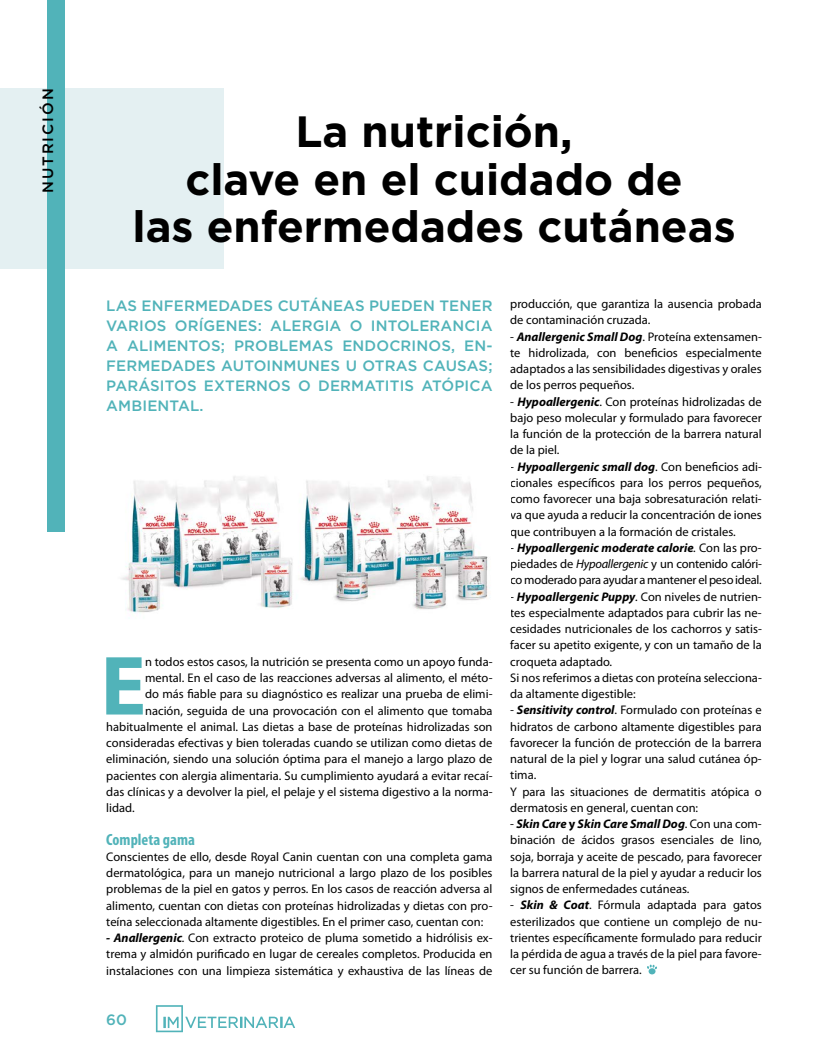
<style>
.page{position:relative;width:815px;height:1063px;background:#fff}
.page>*{position:absolute;margin:0;border:0;box-sizing:border-box;transform-origin:0 0}
.t1{font:700 84.88px "Myriad Pro";color:#51b3b9}
.t2{font:700 43.75px/47.5px "Gotham";color:#000;text-align:center}
.t3{font:700 condensed 16.25px "Myriad Pro";color:#51b3b9}
.t4{font:500 15px/20px "Gotham";letter-spacing:.01em;color:#51b3b9;text-align:justify}
.t5{font:500 15px "Gotham";letter-spacing:.13em;color:#000}
.t6{font:12.5px/16.2px "Myriad Pro";color:#000;text-align:justify}
.s1{font-weight:700;font-style:italic}
.s2{font-style:italic}
.s3{font-weight:700}
</style>
<div class="page">
<svg style="left:156px;top:1005px;width:139px;height:27px"></svg>
<div style="left:0;top:89px;width:223px;height:180px;background:#e4f0f2"></div>
<div style="left:47px;top:0;width:18px;height:531px;background:#51b3b9"></div>
<div style="left:649px;top:968px;width:7px;height:6px;background:#51b3b9;border-radius:50%"></div>
<svg style="left:647px;top:965px;width:10px;height:4px"></svg>
<img style="left:121px;top:476px;width:369px;height:137px">
<p class="t5" style="left:38px;top:193px;width:106px;rotate:-90deg">NUTRICIÓN</p>
<h2 class="t2" style="left:132px;top:107px;width:605px">La nutrición,<br>clave en el cuidado de<br>las enfermedades cutáneas</h2>
<p class="t4" style="left:106px;top:296px;width:388px">LAS ENFERMEDADES CUTÁNEAS PUEDEN TENER VARIOS ORÍGENES: ALERGIA O INTOLERANCIA A ALIMENTOS; PROBLEMAS ENDOCRINOS, EN-FERMEDADES AUTOINMUNES U OTRAS CAUSAS; PARÁSITOS EXTERNOS O DERMATITIS ATÓPICA AMBIENTAL.</p>
<h1 class="t1" style="left:101px;top:631px;width:47px">E</h1>
<p class="t6" style="left:145px;top:653px;width:349px">n todos estos casos, la nutrición se presenta como un apoyo funda-</p>
<p class="t6" style="left:145px;top:670px;width:349px">mental. En el caso de las reacciones adversas al alimento, el méto-</p>
<p class="t6" style="left:145px;top:686px;width:349px">do más fiable para su diagnóstico es realizar una prueba de elimi-</p>
<p class="t6" style="left:145px;top:702px;width:349px">nación, seguida de una provocación con el alimento que tomaba</p>
<p class="t6" style="left:106px;top:718px;width:388px">habitualmente el animal. Las dietas a base de proteínas hidrolizadas son</p>
<p class="t6" style="left:106px;top:735px;width:388px">consideradas efectivas y bien toleradas cuando se utilizan como dietas de</p>
<p class="t6" style="left:106px;top:751px;width:388px">eliminación, siendo una solución óptima para el manejo a largo plazo de</p>
<p class="t6" style="left:106px;top:767px;width:388px">pacientes con alergia alimentaria. Su cumplimiento ayudará a evitar recaí-</p>
<p class="t6" style="left:106px;top:783px;width:388px">das clínicas y a devolver la piel, el pelaje y el sistema digestivo a la norma-</p>
<p class="t6" style="left:106px;top:800px;width:30px">lidad.</p>
<h3 class="t3" style="left:106px;top:829px;width:90px">Completa gama</h3>
<p class="t6" style="left:106px;top:848px;width:388px">Conscientes de ello, desde Royal Canin cuentan con una completa gama dermatológica, para un manejo nutricional a largo plazo de los posibles problemas de la piel en gatos y perros. En los casos de reacción adversa al alimento, cuentan con dietas con proteínas hidrolizadas y dietas con pro&shy;teína seleccionada altamente digestibles. En el primer caso, cuentan con:</p>
<p class="t6" style="left:106px;top:930px;width:388px"><span class="s1">- Anallergenic</span><span class="s2">.</span> Con extracto proteico de pluma sometido a hidrólisis ex&shy;trema y almidón purificado en lugar de cereales completos. Producida en instalaciones con una limpieza sistemática y exhaustiva de las líneas de</p>
<p class="t4" style="left:106px;top:1009px;width:22px">60</p>
<p class="t6" style="left:510px;top:296px;width:253px">producción, que garantiza la ausencia probada de contaminación cruzada.</p>
<p class="t6" style="left:510px;top:328px;width:253px">- <span class="s1">Anallergenic Small Dog</span>. Proteína extensamen&shy;te hidrolizada, con beneficios especialmente adaptados a las sensibilidades digestivas y orales de los perros pequeños.</p>
<p class="t6" style="left:510px;top:393px;width:253px">- <span class="s1">Hypoallergenic</span>. Con proteínas hidrolizadas de bajo peso molecular y formulado para favorecer la función de la protección de la barrera natural de la piel.</p>
<p class="t6" style="left:510px;top:458px;width:253px">- <span class="s1">Hypoallergenic small dog</span>. Con beneficios adi&shy;cionales específicos para los perros pequeños, como favorecer una baja sobresaturación relati&shy;va que ayuda a reducir la concentración de iones que contribuyen a la formación de cristales.</p>
<p class="t6" style="left:510px;top:539px;width:253px">- <span class="s1">Hypoallergenic moderate calorie</span><span class="s2">.</span> Con las pro&shy;piedades de <span class="s2">Hypoallergenic</span> y un contenido calóri&shy;co moderado para ayudar a mantener el peso ideal.</p>
<p class="t6" style="left:510px;top:588px;width:253px;text-align:left">- <span class="s1">Hypoallergenic Puppy</span><span class="s2">.</span> Con niveles de nutrien&shy;tes especialmente adaptados para cubrir las ne&shy;cesidades nutricionales de los cachorros y satis&shy;facer su apetito exigente, y con un tamaño de la croqueta adaptado.<br>Si nos referimos a dietas con proteína selecciona&shy;da altamente digestible:</p>
<p class="t6" style="left:510px;top:702px;width:253px;text-align:left"><span class="s2">-</span> <span class="s1">Sensitivity control</span>. Formulado con proteínas e hidratos de carbono altamente digestibles para favorecer la función de protección de la barrera natural de la piel y lograr una salud cutánea óp&shy;tima.<br>Y para las situaciones de dermatitis atópica o dermatosis en general, cuentan con:</p>
<p class="t6" style="left:510px;top:816px;width:253px">- <span class="s1">Skin Care</span> <span class="s3">y</span> <span class="s1">Skin Care Small Dog</span>. Con una com&shy;binación de ácidos grasos esenciales de lino, soja, borraja y aceite de pescado, para favorecer la barrera natural de la piel y ayudar a reducir los signos de enfermedades cutáneas.</p>
<p class="t6" style="left:510px;top:897px;width:253px">- <span class="s1">Skin &amp; Coat</span>. Fórmula adaptada para gatos esterilizados que contiene un complejo de nu&shy;trientes específicamente formulado para reducir la pérdida de agua a través de la piel para favore&shy;cer su función de barrera.</p>
</div>
